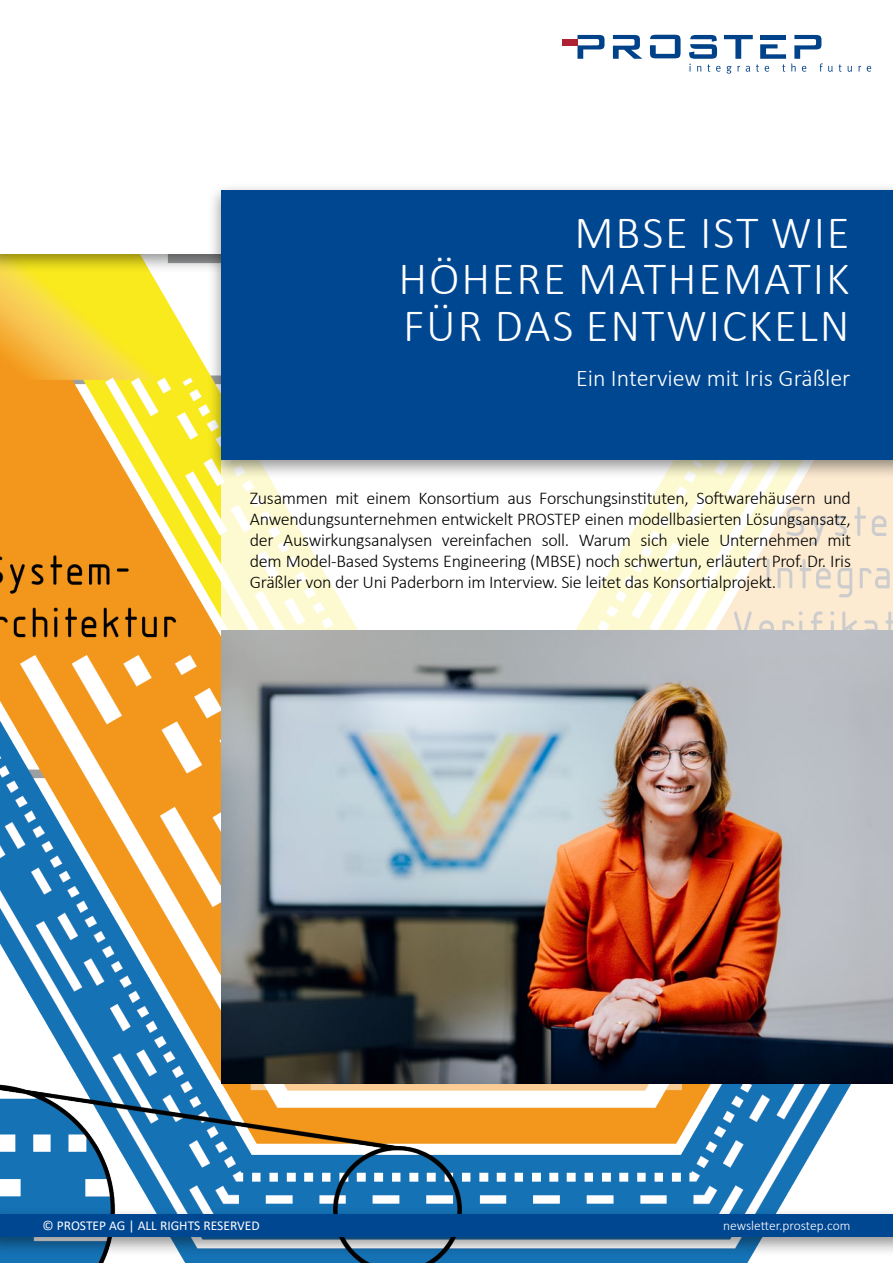
<style>
.page{position:relative;width:893px;height:1263px;background:#fff}
.page>*{position:absolute;margin:0;border:0;box-sizing:border-box;transform-origin:0 0}
.t1{font:300 46.5px/46.5px "Calibri";letter-spacing:.04em;color:#fff;text-align:justify}
.t2{font:300 24px "Calibri";color:#fff}
.t3{font:300 18px/21px "Calibri";letter-spacing:-.015em;color:#000;text-align:justify}
.t4{font:13.5px "Calibri";color:#fff}
.t5{font:300 13.5px "Calibri";color:#fff}
</style>
<div class="page">
<img style="left:0;top:274px;width:851px;height:989px">
<svg style="left:650px;top:35px;width:31px;height:23px"></svg>
<svg style="left:577px;top:35px;width:27px;height:24px"></svg>
<svg style="left:613px;top:35px;width:29px;height:24px"></svg>
<div style="left:562px;top:39px;width:15px;height:6px;background:#ae2135"></div>
<svg style="left:839px;top:64px;width:3px;height:8px"></svg>
<svg style="left:848px;top:66px;width:4px;height:6px"></svg>
<svg style="left:858px;top:66px;width:3px;height:6px"></svg>
<svg style="left:867px;top:66px;width:4px;height:6px"></svg>
<svg style="left:689px;top:35px;width:144px;height:39px"></svg>
<hr style="left:760px;top:35px;width:26px;height:4px;background:#004289">
<div style="left:0;top:1206px;width:893px;height:51px;background:#000;opacity:.43"></div>
<div style="left:0;top:1214px;width:893px;height:23px;background:#004792"></div>
<svg style="left:221px;top:480px;width:672px;height:150px"></svg>
<div style="left:207px;top:182px;width:686px;height:298px;background:#000;opacity:.43"></div>
<div style="left:221px;top:190px;width:672px;height:269px;background:#004792"></div>
<img style="left:221px;top:630px;width:672px;height:454px">
<h1 class="t1" style="left:399px;top:208px;width:453px;text-indent:176px">MBSE IST WIE HÖHERE MATHEMATIK FÜR DAS ENTWICKELN</h1>
<h2 class="t2" style="left:576px;top:363px;width:276px">Ein Interview mit Iris Gräßler</h2>
<p class="t3" style="left:250px;top:487px;width:603px">Zusammen mit einem Konsortium aus Forschungsinstituten, Softwarehäusern und Anwendungsunternehmen entwickelt PROSTEP einen modellbasierten Lösungsansatz, der Auswirkungsanalysen vereinfachen soll. Warum sich viele Unternehmen mit dem Model-Based Systems Engineering (MBSE) noch schwertun, erläutert Prof. Dr. Iris Gräßler von der Uni Paderborn im Interview. Sie leitet das Konsortialprojekt.</p>
<p class="t4" style="left:43px;top:1216px;width:219px">© PROSTEP AG | ALL RIGHTS RESERVED</p>
<p class="t5" style="left:723px;top:1217px;width:129px">newsletter.prostep.com</p>
</div>
